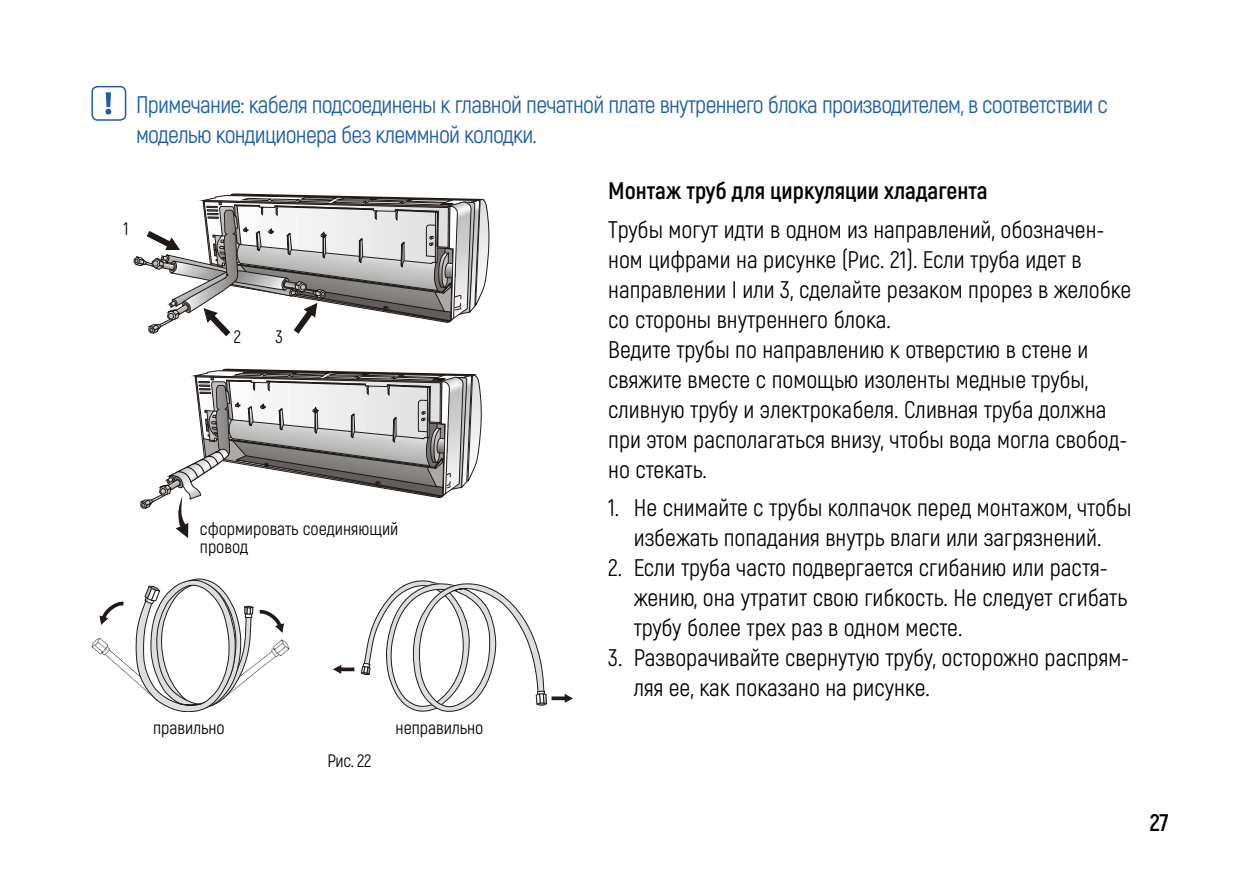
<style>
.page{position:relative;width:1259px;height:893px;background:#fff}
.page>*{position:absolute;margin:0;border:0;box-sizing:border-box;transform-origin:0 0}
.t1{font:24px/30px "Akrobat";color:#000}
.t2{font:24px/30px "Akrobat";letter-spacing:-.03em;color:#1c5ca8}
.t3{font:700 24px "Akrobat";color:#000}
.t4{font:18px/18px "Akrobat";color:#000}
</style>
<div class="page">
<div style="left:91px;top:86px;width:35px;height:35px;border:2px solid #1c5ca8;border-radius:5px"></div>
<div style="left:106px;top:92px;width:5px;height:15px;background:#1c5ca8"></div>
<svg style="left:105px;top:109px;width:6px;height:6px"></svg>
<svg style="left:133px;top:194px;width:356px;height:344px"></svg>
<svg style="left:360px;top:580px;width:187px;height:132px"></svg>
<svg style="left:342px;top:667px;width:12px;height:4px"></svg>
<svg style="left:333px;top:665px;width:9px;height:9px"></svg>
<svg style="left:551px;top:696px;width:13px;height:4px"></svg>
<svg style="left:564px;top:694px;width:9px;height:9px"></svg>
<svg style="left:91px;top:578px;width:199px;height:134px"></svg>
<p class="t2" style="left:136px;top:89px;width:973px">Примечание: кабеля подсоединены к главной печатной плате внутреннего блока производителем, в соответствии с моделью кондиционера без клеммной колодки.</p>
<p class="t4" style="left:123px;top:220px;width:7px">1</p>
<p class="t4" style="left:234px;top:327px;width:9px">2</p>
<p class="t4" style="left:276px;top:327px;width:9px">3</p>
<p class="t4" style="left:200px;top:520px;width:200px">сформировать соединяющий провод</p>
<p class="t4" style="left:153px;top:718px;width:73px">правильно</p>
<p class="t4" style="left:395px;top:718px;width:89px">неправильно</p>
<p class="t4" style="left:328px;top:752px;width:45px">Рис. 22</p>
<p class="t3" style="left:608px;top:176px;width:381px">Монтаж труб для циркуляции хладагента</p>
<p class="t1" style="left:608px;top:214px;width:524px">Трубы могут идти в одном из направлений, обозначен&shy;ном цифрами на рисунке (Рис. 21). Если труба идет в направлении I или 3, сделайте резаком прорез в желобке со стороны внутреннего блока.<br>Ведите трубы по направлению к отверстию в стене и свяжите вместе с помощью изоленты медные трубы, сливную трубу и электрокабеля. Сливная труба должна при этом располагаться внизу, чтобы вода могла свобод&shy;но стекать.</p>
<p class="t1" style="left:608px;top:493px;width:524px;text-align:center">1. Не снимайте с трубы колпачок перед монтажом, чтобы избежать попадания внутрь влаги или загрязнений.</p>
<p class="t1" style="left:634px;top:553px;width:495px;text-indent:-26px">2. Если труба часто подвергается сгибанию или растя&shy;жению, она утратит свою гибкость. Не следует сгибать трубу более трех раз в одном месте.</p>
<p class="t1" style="left:634px;top:643px;width:497px;text-indent:-26px">3. Разворачивайте свернутую трубу, осторожно распрям&shy;ляя ее, как показано на рисунке.</p>
<p class="t3" style="left:1149px;top:807px;width:20px">27</p>
</div>
